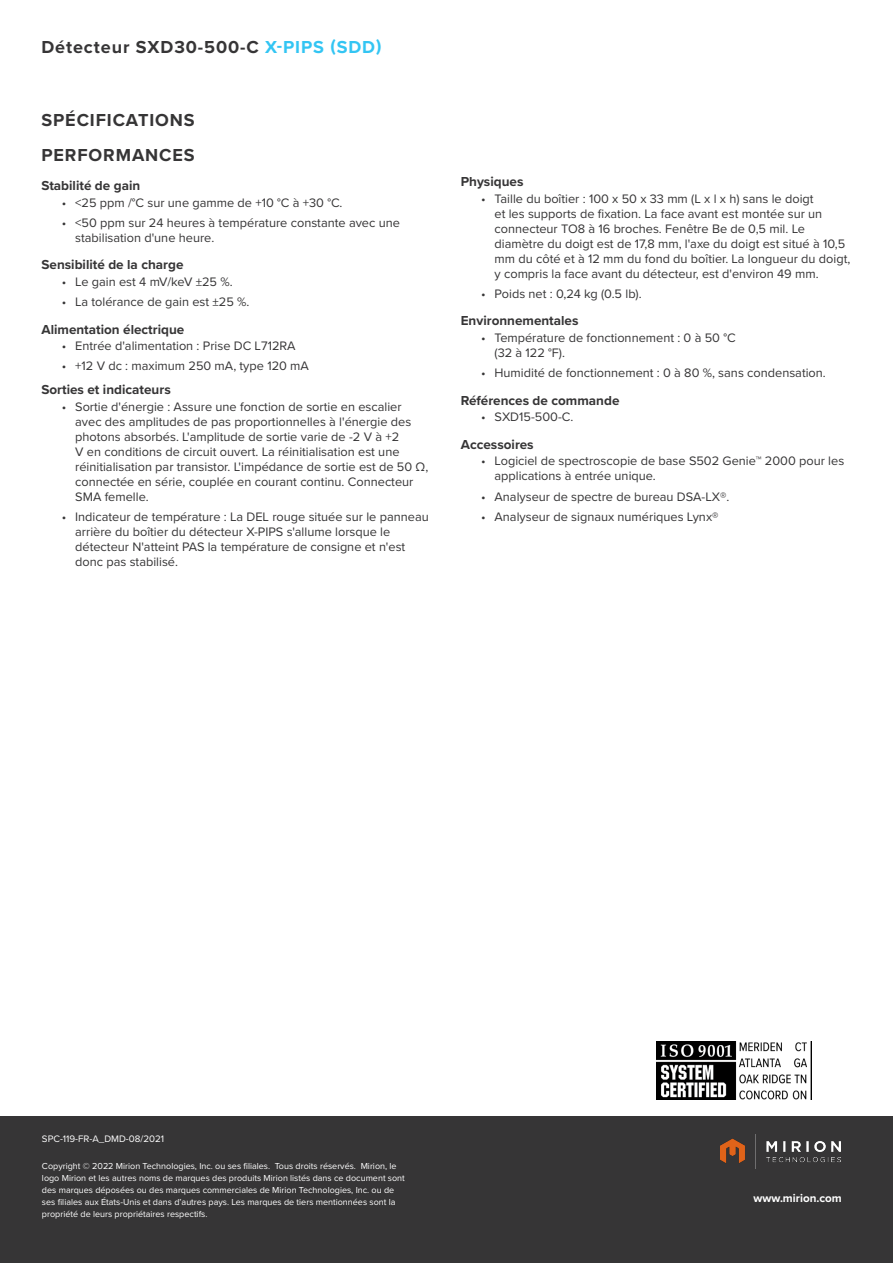
<style>
.page{position:relative;width:893px;height:1263px;background:#fff}
.page>*{position:absolute;margin:0;border:0;box-sizing:border-box;transform-origin:0 0}
.Small_Header{font:700 18px "Proxima Nova";letter-spacing:.05em;color:#363536}
.Body_Copy{font:700 13.5px "Proxima Nova";color:#363536}
.t1{font:12.75px/15px "Proxima Nova";color:#363536}
.t2{font:700 11.7px "Proxima Nova";color:#fff}
.t3{font:9.75px "Proxima Nova";color:#fff}
.t4{font:9px/12px "Proxima Nova";color:#fff}
.s1{color:#33c5f3}
.s2{font-weight:300}
</style>
<div class="page">
<div style="left:0;top:1116px;width:893px;height:147px;background:#363536"></div>
<img style="left:721px;top:1134px;width:120px;height:34px">
<img style="left:656px;top:1042px;width:155px;height:57px">
<p class="Small_Header" style="left:41px;top:34px;width:341px">Détecteur SXD30-500-C <span class="s1">X-PIPS (SDD)</span></p>
<p class="Small_Header" style="left:41px;top:107px;width:155px">SPÉCIFICATIONS</p>
<p class="Small_Header" style="left:41px;top:142px;width:155px">PERFORMANCES</p>
<p class="Body_Copy" style="left:41px;top:175px;width:100px">Stabilité de gain</p>
<p class="t1" style="left:62px;top:194px;width:282px">• &lt;25 ppm /°C sur une gamme de +10 °C à +30 °C.</p>
<p class="t1" style="left:75px;top:214px;width:326px;text-indent:-14px">• &lt;50 ppm sur 24 heures à température constante avec une stabilisation d'une heure.</p>
<p class="Body_Copy" style="left:41px;top:255px;width:144px">Sensibilité de la charge</p>
<p class="t1" style="left:62px;top:274px;width:172px">• Le gain est 4 mV/keV ±25 %.</p>
<p class="t1" style="left:62px;top:294px;width:189px">• La tolérance de gain est ±25 %.</p>
<p class="Body_Copy" style="left:41px;top:319px;width:144px">Alimentation électrique</p>
<p class="t1" style="left:62px;top:338px;width:235px">• Entrée d'alimentation : Prise DC L712RA</p>
<p class="t1" style="left:62px;top:358px;width:249px">• +12 V dc : maximum 250 mA, type 120 mA</p>
<p class="Body_Copy" style="left:41px;top:380px;width:131px">Sorties et indicateurs</p>
<p class="t1" style="left:75px;top:399px;width:355px;text-indent:-14px">• Sortie d'énergie : Assure une fonction de sortie en escalier avec des amplitudes de pas proportionnelles à l'énergie des photons absorbés. L'amplitude de sortie varie de -2 V à +2<br>V en conditions de circuit ouvert. La réinitialisation est une réinitialisation par transistor. L'impédance de sortie est de 50 Ω, connectée en série, couplée en courant continu. Connecteur SMA femelle.</p>
<p class="t1" style="left:75px;top:509px;width:355px;text-indent:-14px">• Indicateur de température : La DEL rouge située sur le panneau arrière du boîtier du détecteur X-PIPS s'allume lorsque le détecteur N'atteint PAS la température de consigne et n'est donc pas stabilisé.</p>
<p class="Body_Copy" style="left:461px;top:172px;width:64px">Physiques</p>
<p class="t1" style="left:494px;top:190px;width:357px;text-indent:-14px">• Taille du boîtier : 100 x 50 x 33 mm (L x l x h) sans le doigt<br>et les supports de fixation. La face avant est montée sur un connecteur TO8 à 16 broches. Fenêtre Be de 0,5 mil. Le diamètre du doigt est de 17,8 mm, l'axe du doigt est situé à 10,5 mm du côté et à 12 mm du fond du boîtier. La longueur du doigt, y compris la face avant du détecteur, est d'environ 49 mm.</p>
<p class="t1" style="left:481px;top:286px;width:162px">• Poids net : 0,24 kg (0.5 lb).</p>
<p class="Body_Copy" style="left:461px;top:311px;width:119px">Environnementales</p>
<p class="t1" style="left:494px;top:330px;width:243px;text-indent:-14px">• Température de fonctionnement : 0 à 50 °C (32 à 122 °F).</p>
<p class="t1" style="left:481px;top:365px;width:346px">• Humidité de fonctionnement : 0 à 80 %, sans condensation.</p>
<p class="Body_Copy" style="left:461px;top:390px;width:160px">Références de commande</p>
<p class="t1" style="left:481px;top:409px;width:94px">• SXD15-500-C.</p>
<p class="Body_Copy" style="left:461px;top:434px;width:74px">Accessoires</p>
<p class="t1" style="left:494px;top:453px;width:351px;text-indent:-14px">• Logiciel de spectroscopie de base S502 Genie™ 2000 pour les applications à entrée unique.</p>
<p class="t1" style="left:481px;top:488px;width:250px">• Analyseur de spectre de bureau DSA-LX®.</p>
<p class="t1" style="left:481px;top:508px;width:239px">• Analyseur de signaux numériques Lynx®</p>
<p class="t3" style="left:42px;top:1131px;width:124px">SPC-119-FR-A_DMD-08/2021</p>
<p class="t4" style="left:42px;top:1159px;width:364px">Copyright <span class="s2">©</span> 2022 Mirion Technologies, Inc. ou ses filiales. Tous droits réservés. Mirion, le logo Mirion et les autres noms de marques des produits Mirion listés dans ce document sont des marques déposées ou des marques commerciales de Mirion Technologies, Inc. ou de ses filiales aux États-Unis et dans d’autres pays. Les marques de tiers mentionnées sont la propriété de leurs propriétaires respectifs.</p>
<p class="t2" style="left:753px;top:1189px;width:90px">www.mirion.com</p>
</div>
